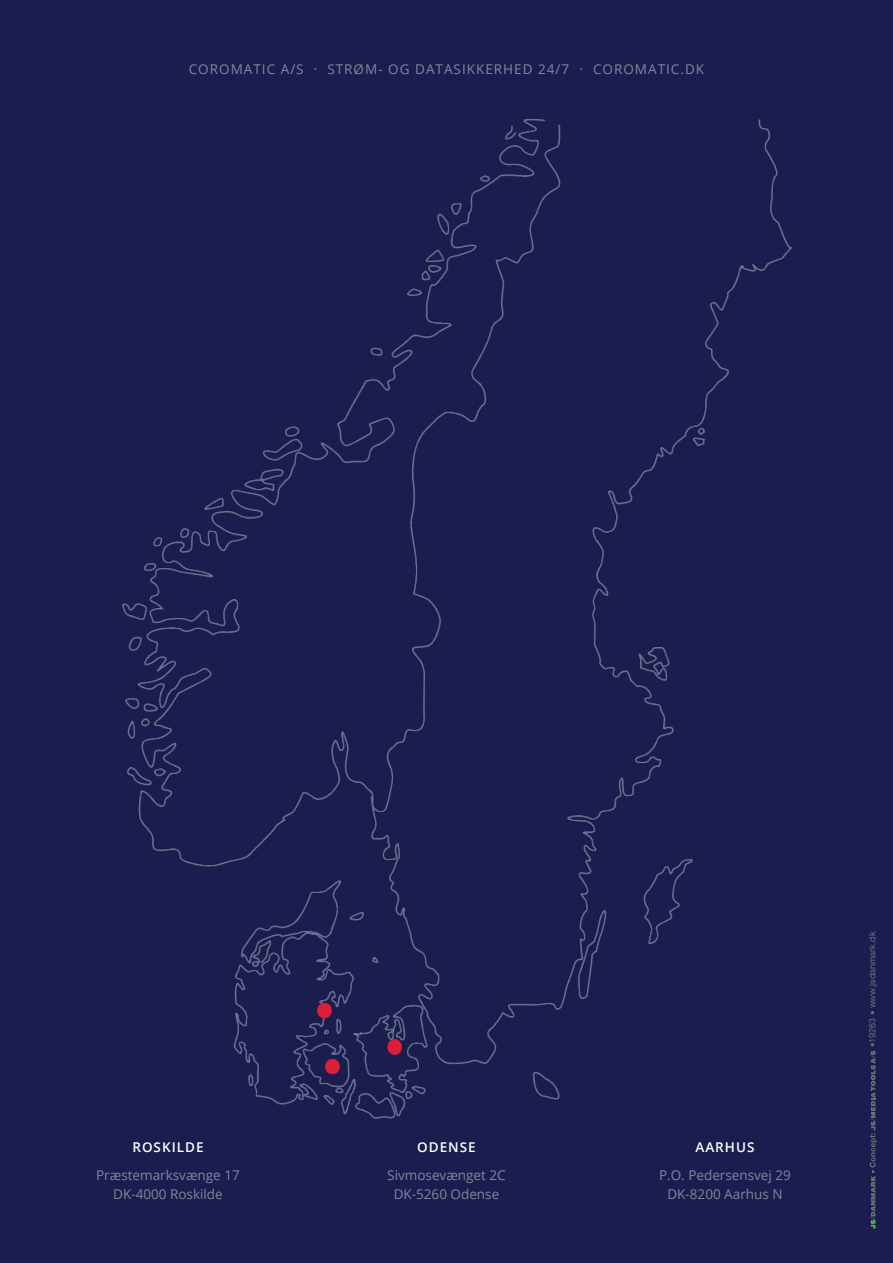
<style>
.page{position:relative;width:893px;height:1263px;background:#1a1d4e}
.page>*{position:absolute;margin:0;border:0;box-sizing:border-box;transform-origin:0 0}
.t1{font:13.5px "Open Sans";color:#89849e}
.t2{font:13.5px "Open Sans";letter-spacing:.075em;color:#89849e}
.t3{font:600 13.5px "Open Sans";letter-spacing:.075em;color:#fff}
.t4{font:9px "Helvetica Neue LT Std";color:#6a757b}
</style>
<div class="page">
<img style="left:123px;top:119px;width:668px;height:999px">
<svg style="left:870px;top:1051px;width:7px;height:178px"></svg>
<p class="t2" style="left:189px;top:60px;width:517px">COROMATIC A/S · STRØM- OG DATASIKKERHED 24/7 · COROMATIC.DK</p>
<p class="t3" style="left:132px;top:1137px;width:73px">ROSKILDE</p>
<p class="t1" style="left:96px;top:1165px;width:145px">Præstemarksvænge 17</p>
<p class="t1" style="left:113px;top:1185px;width:111px">DK-4000 Roskilde</p>
<p class="t3" style="left:417px;top:1137px;width:60px">ODENSE</p>
<p class="t1" style="left:387px;top:1165px;width:120px">Sivmosevænget 2C</p>
<p class="t1" style="left:394px;top:1185px;width:107px">DK-5260 Odense</p>
<p class="t3" style="left:695px;top:1137px;width:61px">AARHUS</p>
<p class="t1" style="left:659px;top:1165px;width:133px">P.O. Pedersensvej 29</p>
<p class="t1" style="left:667px;top:1185px;width:117px">DK-8200 Aarhus N</p>
<p class="t4" style="left:867px;top:1047px;width:117px;rotate:-90deg">•19263 • www.jsdanmark.dk</p>
</div>
